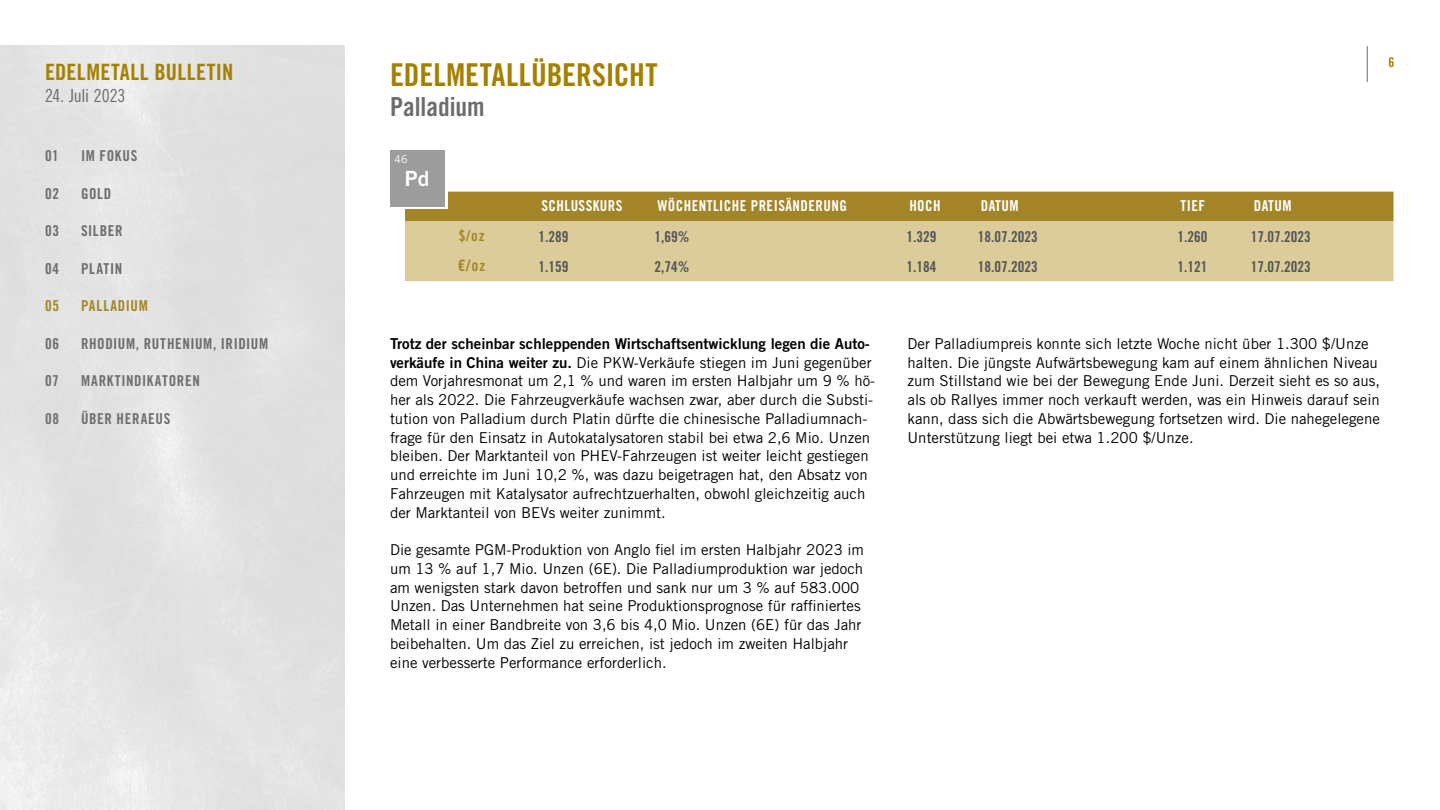
<style>
.page{position:relative;width:1440px;height:810px;background:#fff}
.page>*{position:absolute;margin:0;border:0;box-sizing:border-box;transform-origin:0 0}
.t1{font:31.5px "Trade Gothic LT Pro Bd Cn 20";color:#a58000}
.t2{font:26.25px "Trade Gothic LT Pro Bd Cn 20";color:#6b6c6e}
.t3{font:22.5px "Trade Gothic LT Pro Bd Cn 20";letter-spacing:.02em;color:#a58000}
.t4{font:21px "Trade Gothic LT Pro Bd 2";color:#fff}
.t5{font:18px "Trade Gothic LT Pro Cn 18";letter-spacing:-.01em;color:#6b6c6e}
.t6{font:15.75px "Trade Gothic LT Pro Bd Cn 20";color:#a38527}
.t7{font:15px/18.8px "Trade Gothic LT Pro";color:#000}
.t8{font:15px "Trade Gothic LT Pro Bd Cn 20";color:#535456}
.t9{font:15px "Trade Gothic LT Pro Bd 2";color:#000}
.t10{font:15px "Trade Gothic LT Pro Bd Cn 20";letter-spacing:.03em;color:#fff}
.t11{font:15px "Trade Gothic LT Pro Bd Cn 20";letter-spacing:.04em;color:#6b6c6e}
.t12{font:15px "Trade Gothic LT Pro Bd Cn 20";letter-spacing:.05em;color:#6e6e6e}
.t13{font:15px "Trade Gothic LT Pro Bd Cn 20";letter-spacing:.055em;color:#a38527}
.t14{font:13.5px "Trade Gothic LT Pro Bd Cn 20";color:#a58000}
.t15{font:10.8px "Trade Gothic LT Pro";color:#fff}
.s1{font-size:15px}
.s2{font-family:"Trade Gothic LT Pro Bd 2"}
</style>
<div class="page">
<hr style="left:1367px;top:46px;width:1px;height:36px;background:#6e6e6e">
<div style="left:405px;top:192px;width:989px;height:29px;background:#a38527"></div>
<div style="left:405px;top:221px;width:989px;height:60px;background:#dbcc99"></div>
<div style="left:393px;top:153px;width:54px;height:56px;background:linear-gradient(to right,#fff,#fff)"></div>
<div style="left:390px;top:150px;width:54px;height:56px;background:#9c9c9d"></div>
<h3 class="t3" style="left:45px;top:58px;width:190px">EDELMETALL BULLETIN</h3>
<p class="t5" style="left:45px;top:85px;width:82px">24. Juli 2023</p>
<p class="t12" style="left:45px;top:147px;width:15px">01</p>
<p class="t12" style="left:81px;top:147px;width:58px">IM FOKUS</p>
<p class="t11" style="left:45px;top:184px;width:16px">02</p>
<p class="t11" style="left:81px;top:184px;width:32px">GOLD</p>
<p class="t11" style="left:45px;top:222px;width:16px">03</p>
<p class="t11" style="left:81px;top:222px;width:43px">SILBER</p>
<p class="t11" style="left:45px;top:259px;width:16px">04</p>
<p class="t11" style="left:81px;top:259px;width:43px">PLATIN</p>
<p class="t13" style="left:45px;top:297px;width:16px">05</p>
<p class="t13" style="left:81px;top:297px;width:68px">PALLADIUM</p>
<p class="t11" style="left:45px;top:334px;width:16px">06</p>
<p class="t11" style="left:81px;top:334px;width:189px">RHODIUM, RUTHENIUM, IRIDIUM</p>
<p class="t12" style="left:45px;top:372px;width:15px">07</p>
<p class="t12" style="left:81px;top:372px;width:120px">MARKTINDIKATOREN</p>
<p class="t12" style="left:45px;top:409px;width:16px">08</p>
<p class="t12" style="left:81px;top:409px;width:91px">ÜBER HERAEUS</p>
<h1 class="t1" style="left:390px;top:56px;width:269px">EDELMETALLÜBERSICHT</h1>
<h2 class="t2" style="left:390px;top:91px;width:96px">Palladium</h2>
<p class="t15" style="left:395px;top:152px;width:15px">46</p>
<h3 class="t4" style="left:405px;top:165px;width:26px">Pd</h3>
<p class="t10" style="left:541px;top:196px;width:83px">SCHLUSSKURS</p>
<p class="t10" style="left:657px;top:196px;width:191px">WÖCHENTLICHE PREISÄNDERUNG</p>
<p class="t10" style="left:909px;top:196px;width:33px">HOCH</p>
<p class="t10" style="left:981px;top:196px;width:39px">DATUM</p>
<p class="t10" style="left:1180px;top:196px;width:26px">TIEF</p>
<p class="t10" style="left:1254px;top:196px;width:39px">DATUM</p>
<p class="t13" style="left:459px;top:226px;width:28px">$/oz</p>
<p class="t8" style="left:538px;top:227px;width:31px">1.289</p>
<p class="t8" style="left:654px;top:227px;width:36px">1,69%</p>
<p class="t8" style="left:906px;top:227px;width:31px">1.329</p>
<p class="t8" style="left:978px;top:227px;width:61px">18.07.2023</p>
<p class="t8" style="left:1177px;top:227px;width:31px">1.260</p>
<p class="t8" style="left:1251px;top:227px;width:61px">17.07.2023</p>
<p class="t6" style="left:458px;top:256px;width:29px">€/o<span class="s1">z</span></p>
<p class="t8" style="left:538px;top:257px;width:31px">1.159</p>
<p class="t8" style="left:654px;top:257px;width:36px">2,74%</p>
<p class="t8" style="left:906px;top:257px;width:31px">1.184</p>
<p class="t8" style="left:978px;top:257px;width:61px">18.07.2023</p>
<p class="t8" style="left:1177px;top:257px;width:31px">1.121</p>
<p class="t8" style="left:1251px;top:257px;width:61px">17.07.2023</p>
<p class="t14" style="left:1389px;top:54px;width:7px">6</p>
<p class="t9" style="left:390px;top:334px;width:481px">Trotz der scheinbar schleppenden Wirtschaftsentwicklung legen die Auto-</p>
<p class="t7" style="left:390px;top:353px;width:487px"><span class="s2">verkäufe in China weiter zu.</span> Die PKW-Verkäufe stiegen im Juni gegenüber dem Vorjahresmonat um 2,1 % und waren im ersten Halbjahr um 9 % hö&shy;her als 2022. Die Fahrzeugverkäufe wachsen zwar, aber durch die Substi&shy;tution von Palladium durch Platin dürfte die chinesische Palladiumnach&shy;frage für den Einsatz in Autokatalysatoren stabil bei etwa 2,6 Mio. Unzen bleiben. Der Marktanteil von PHEV-Fahrzeugen ist weiter leicht gestiegen und erreichte im Juni 10,2 %, was dazu beigetragen hat, den Absatz von Fahrzeugen mit Katalysator aufrechtzuerhalten, obwohl gleichzeitig auch der Marktanteil von BEVs weiter zunimmt.</p>
<p class="t7" style="left:390px;top:540px;width:476px">Die gesamte PGM-Produktion von Anglo fiel im ersten Halbjahr 2023 im um 13 % auf 1,7 Mio. Unzen (6E). Die Palladiumproduktion war jedoch am wenigsten stark davon betroffen und sank nur um 3 % auf 583.000<br>Unzen. Das Unternehmen hat seine Produktionsprognose für raffiniertes Metall in einer Bandbreite von 3,6 bis 4,0 Mio. Unzen (6E) für das Jahr beibehalten. Um das Ziel zu erreichen, ist jedoch im zweiten Halbjahr eine verbesserte Performance erforderlich.</p>
<p class="t7" style="left:908px;top:334px;width:474px">Der Palladiumpreis konnte sich letzte Woche nicht über 1.300 $/Unze halten. Die jüngste Aufwärtsbewegung kam auf einem ähnlichen Niveau zum Stillstand wie bei der Bewegung Ende Juni. Derzeit sieht es so aus, als ob Rallyes immer noch verkauft werden, was ein Hinweis darauf sein kann, dass sich die Abwärtsbewegung fortsetzen wird. Die nahegelegene Unterstützung liegt bei etwa 1.200 $/Unze.</p>
</div>
